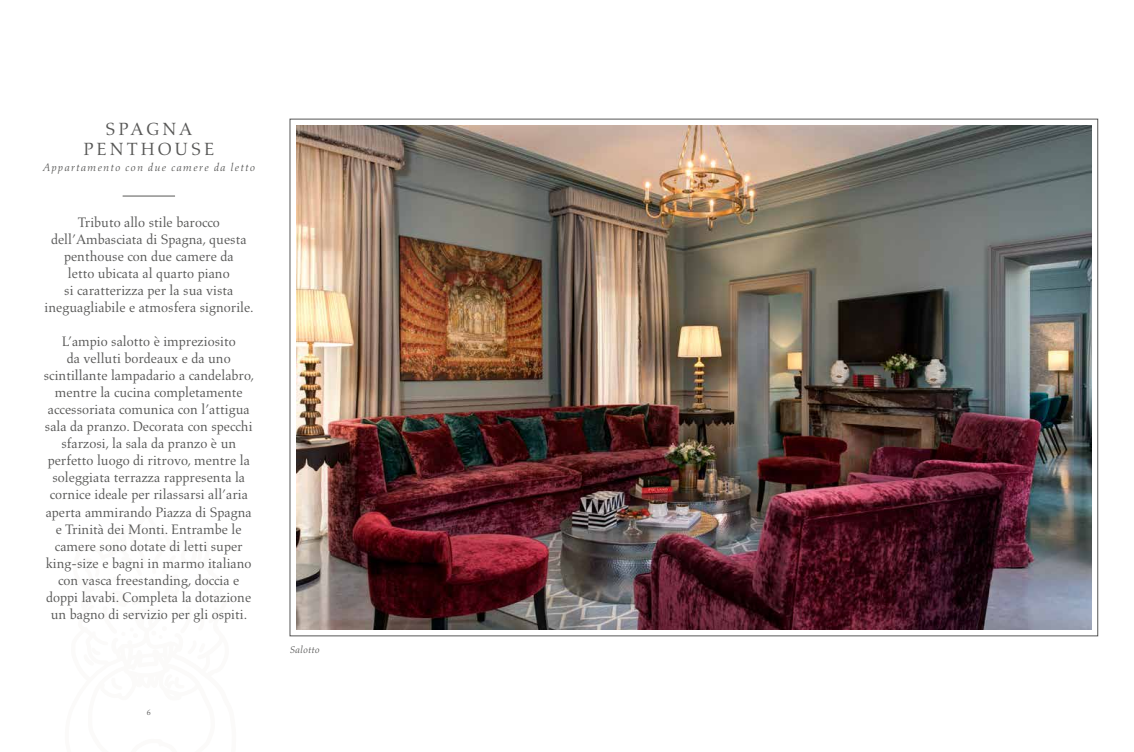
<style>
.page{position:relative;width:1134px;height:752px;background:#fff}
.page>*{position:absolute;margin:0;border:0;box-sizing:border-box;transform-origin:0 0}
.t1{font:18px/20px "Aldus LT Std";letter-spacing:.17em;color:#575756;text-align:center}
.t2{font:14px/17px "Aldus LT Std";color:#575756;text-align:center}
.t3{font:italic 11px "Aldus LT Std";letter-spacing:.09em;color:#575756}
.t4{font:italic 10px "Aldus LT Std";color:#575756}
.t5{font:8px "Aldus LT Std";color:#575756}
</style>
<div class="page">
<img style="left:296px;top:125px;width:795px;height:504px">
<hr style="left:123px;top:196px;width:52px;height:1px;background:#575756">
<p class="t1" style="left:84px;top:119px;width:132px">SPAGNA<br>PENTHOUSE</p>
<p class="t3" style="left:42px;top:161px;width:214px">Appartamento con due camere da letto</p>
<p class="t2" style="left:45px;top:214px;width:210px">Tributo allo stile barocco dell’Ambasciata di Spagna, questa penthouse con due camere da<br>letto ubicata al quarto piano<br>si caratterizza per la sua vista ineguagliabile e atmosfera signorile.</p>
<p class="t2" style="left:44px;top:333px;width:212px">L’ampio salotto è impreziosito<br>da velluti bordeaux e da uno scintillante lampadario a candelabro, mentre la cucina completamente accessoriata comunica con l’attigua sala da pranzo. Decorata con specchi sfarzosi, la sala da pranzo è un perfetto luogo di ritrovo, mentre la soleggiata terrazza rappresenta la cornice ideale per rilassarsi all’aria aperta ammirando Piazza di Spagna e Trinità dei Monti. Entrambe le camere sono dotate di letti super king-size e bagni in marmo italiano con vasca freestanding, doccia e doppi lavabi. Completa la dotazione un bagno di servizio per gli ospiti.</p>
<p class="t5" style="left:147px;top:707px;width:5px">6</p>
<p class="t4" style="left:290px;top:643px;width:31px">Salotto</p>
</div>
